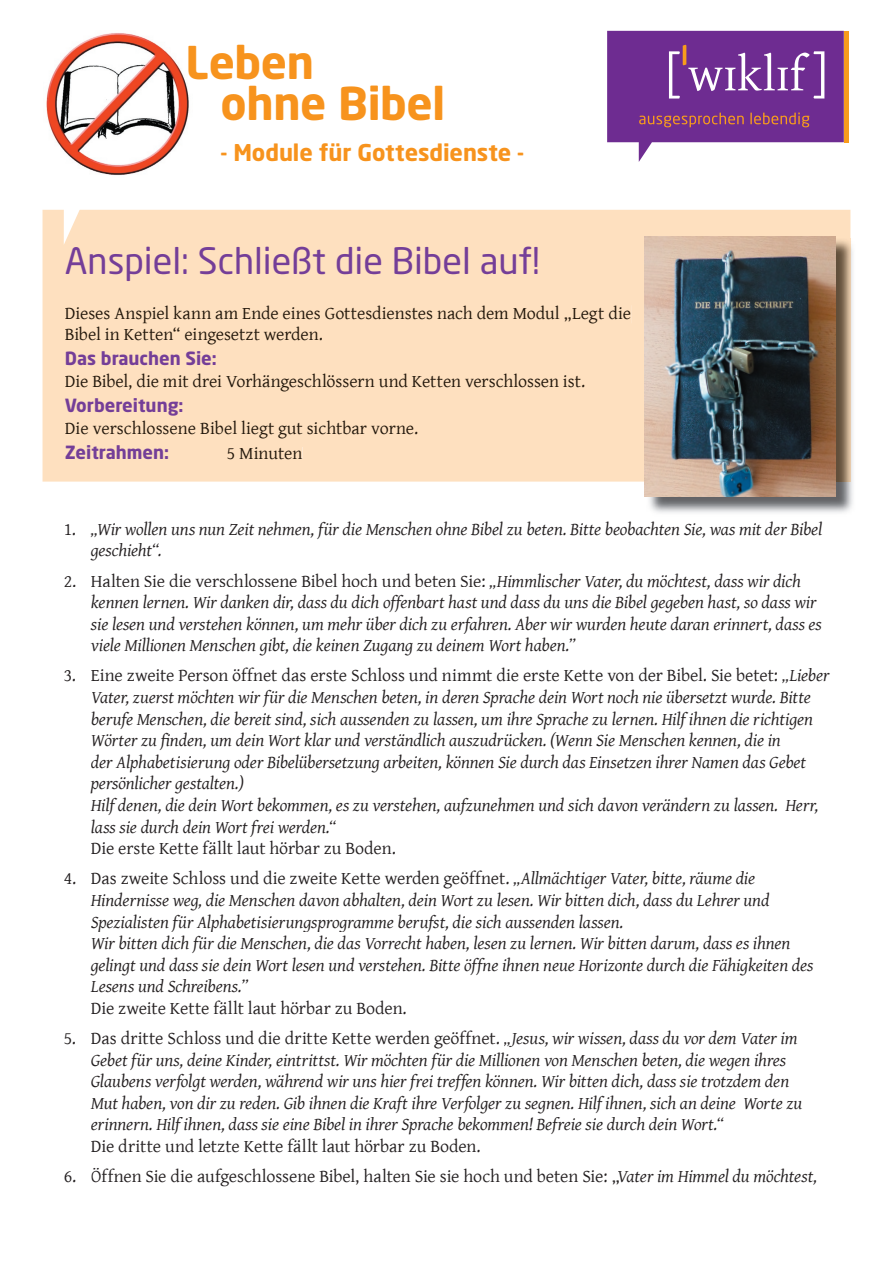
<style>
.page{position:relative;width:893px;height:1263px;background:#fff}
.page>*{position:absolute;margin:0;border:0;box-sizing:border-box;transform-origin:0 0}
.t1{font:700 44.7px/41.2px "Neo Sans Std";letter-spacing:-.01em;color:#f7931d}
.t2{font:36px "Neo Sans Std";color:#743e98}
.t3{font:700 22.95px "Neo Sans Std";letter-spacing:-.005em;color:#f7931d}
.t4{font:italic 18px/21.6px "Gentium Basic";letter-spacing:-.01em;color:#231f20}
.t5{font:18px "Gentium Basic";letter-spacing:-.005em;color:#231f20}
.t6{font:18px/21px "Gentium Basic";color:#21160a}
.t7{font:700 18px "Neo Sans Std";color:#743e98}
.s1{font-style:normal}
.s2{font-style:italic}
</style>
<div class="page">
<img style="left:46px;top:33px;width:143px;height:142px">
<div style="left:844px;top:31px;width:5px;height:111px;background:#f89c1c"></div>
<svg style="left:607px;top:31px;width:237px;height:131px"></svg>
<div style="left:43px;top:210px;width:807px;height:272px;background:#fee0bf"></div>
<svg style="left:64px;top:209px;width:22px;height:36px"></svg>
<div style="left:65px;top:305px;width:566px;height:18px;background:#fee0bf"></div>
<div style="left:65px;top:326px;width:257px;height:18px;background:#fee0bf"></div>
<div style="left:65px;top:373px;width:519px;height:18px;background:#fee0bf"></div>
<div style="left:65px;top:420px;width:353px;height:18px;background:#fee0bf"></div>
<div style="left:228px;top:447px;width:74px;height:12px;background:#fee0bf"></div>
<img style="left:646px;top:238px;width:207px;height:275px">
<img style="left:835px;top:238px;width:15px;height:244px">
<img style="left:645px;top:237px;width:190px;height:259px">
<h1 class="t1" style="left:220px;top:40px;width:226px;text-indent:-35px">Leben<br>ohne Bibel</h1>
<p class="t3" style="left:220px;top:138px;width:305px">- Module für Gottesdienste -</p>
<h2 class="t2" style="left:65px;top:239px;width:477px">Anspiel: Schließt die Bibel auf!</h2>
<p class="t6" style="left:65px;top:302px;width:568px">Dieses Anspiel kann am Ende eines Gottesdienstes nach dem Modul „Legt die<br>Bibel in Ketten“ eingesetzt werden.</p>
<p class="t7" style="left:65px;top:347px;width:153px">Das brauchen Sie:</p>
<p class="t6" style="left:65px;top:370px;width:522px">Die Bibel, die mit drei Vorhängeschlössern und Ketten verschlossen ist.</p>
<p class="t7" style="left:65px;top:394px;width:120px">Vorbereitung:</p>
<p class="t6" style="left:65px;top:417px;width:355px">Die verschlossene Bibel liegt gut sichtbar vorne.</p>
<p class="t7" style="left:65px;top:441px;width:106px">Zeitrahmen:</p>
<p class="t6" style="left:227px;top:442px;width:77px">5 Minuten</p>
<p class="t4" style="left:91px;top:518px;width:733px;text-indent:-27px"><span class="s1">1.</span> „Wir wollen uns nun Zeit nehmen, für die Menschen ohne Bibel zu beten. Bitte beobachten Sie, was mit der Bibel geschieht“.</p>
<p class="t4" style="left:91px;top:569px;width:733px;text-indent:-27px"><span class="s1">2. Halten Sie die verschlossene Bibel hoch und beten Sie:</span> „Himmlischer Vater, du möchtest, dass wir dich kennen lernen. Wir danken dir, dass du dich offenbart hast und dass du uns die Bibel gegeben hast, so dass wir sie lesen und verstehen können, um mehr über dich zu erfahren. Aber wir wurden heute daran erinnert, dass es viele Millionen Menschen gibt, die keinen Zugang zu deinem Wort haben.”</p>
<p class="t4" style="left:91px;top:664px;width:740px;text-indent:-27px"><span class="s1">3. Eine zweite Person öffnet das erste Schloss und nimmt die erste Kette von der Bibel. Sie betet:</span> „Lieber Vater, zuerst möchten wir für die Menschen beten, in deren Sprache dein Wort noch nie übersetzt wurde. Bitte berufe Menschen, die bereit sind, sich aussenden zu lassen, um ihre Sprache zu lernen. Hilf ihnen die richtigen Wörter zu finden, um dein Wort klar und verständlich auszudrücken. (Wenn Sie Menschen kennen, die in<br>der Alphabetisierung oder Bibelübersetzung arbeiten, können Sie durch das Einsetzen ihrer Namen das Gebet persönlicher gestalten.)<br>Hilf denen, die dein Wort bekommen, es zu verstehen, aufzunehmen und sich davon verändern zu lassen. Herr, lass sie durch dein Wort frei werden.“</p>
<p class="t5" style="left:91px;top:835px;width:307px">Die erste Kette fällt laut hörbar zu Boden.</p>
<p class="t4" style="left:91px;top:867px;width:724px;text-indent:-27px"><span class="s1">4. Das zweite Schloss und die zweite Kette werden geöffnet.</span> „Allmächtiger Vater, bitte, räume die Hindernisse weg, die Menschen davon abhalten, dein Wort zu lesen. Wir bitten dich, dass du Lehrer und Spezialisten für Alphabetisierungsprogramme berufst, die sich aussenden lassen.<br>Wir bitten dich für die Menschen, die das Vorrecht haben, lesen zu lernen. Wir bitten darum, dass es ihnen gelingt und dass sie dein Wort lesen und verstehen. Bitte öffne ihnen neue Horizonte durch die Fähigkeiten des Lesens und Schreibens.”</p>
<p class="t5" style="left:91px;top:995px;width:317px">Die zweite Kette fällt laut hörbar zu Boden.</p>
<p class="t4" style="left:91px;top:1027px;width:713px;text-indent:-27px"><span class="s1">5. Das dritte Schloss und die dritte Kette werden geöffnet.</span> „Jesus, wir wissen, dass du vor dem Vater im Gebet für uns, deine Kinder, eintrittst. Wir möchten für die Millionen von Menschen beten, die wegen ihres Glaubens verfolgt werden, während wir uns hier frei treffen können. Wir bitten dich, dass sie trotzdem den Mut haben, von dir zu reden. Gib ihnen die Kraft ihre Verfolger zu segnen. Hilf ihnen, sich an deine Worte zu erinnern. Hilf ihnen, dass sie eine Bibel in ihrer Sprache bekommen! Befreie sie durch dein Wort.“</p>
<p class="t5" style="left:91px;top:1133px;width:391px">Die dritte und letzte Kette fällt laut hörbar zu Boden.</p>
<p class="t5" style="left:64px;top:1163px;width:14px">6.</p>
<p class="t5" style="left:91px;top:1163px;width:728px">Öffnen Sie die aufgeschlossene Bibel, halten Sie sie hoch und beten Sie: „<span class="s2">Vater im Himmel du möchtest,</span></p>
</div>
